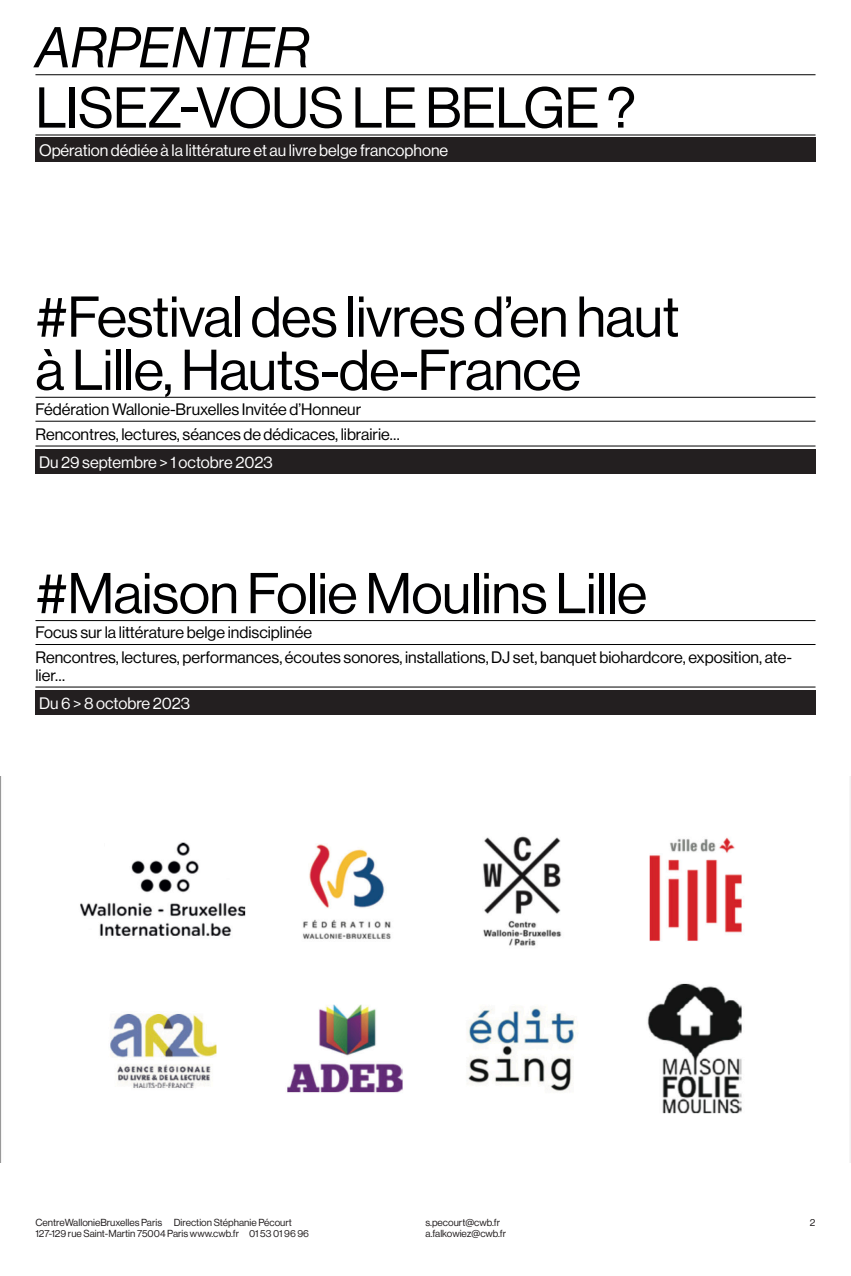
<style>
.page{position:relative;width:851px;height:1276px;background:#fff}
.page>*{position:absolute;margin:0;border:0;box-sizing:border-box;transform-origin:0 0}
.L___Filet{font:56.25px/53.1px "Neue Haas Display";letter-spacing:-.01em;color:#000001}
.L___Filet-2{font:italic 56.25px "Neue Haas Display";letter-spacing:-.01em;color:#000001}
.S___Filet{font:16.25px/17.8px "Neue Haas Display";color:#000001}
.S___Bandeau_Noir{font:16.25px "Neue Haas Display";color:#fff}
.t1{font:10px "Neue Haas Display";color:#231f20}
</style>
<div class="page">
<hr style="left:35px;top:74px;width:780px;height:1px;background:#000001">
<hr style="left:35px;top:135px;width:780px;height:1px;background:#000001">
<div style="left:35px;top:137px;width:780px;height:25px;background:#231f20"></div>
<hr style="left:35px;top:397px;width:780px;height:1px;background:#000001">
<hr style="left:35px;top:421px;width:780px;height:1px;background:#000001">
<hr style="left:35px;top:446px;width:780px;height:1px;background:#000001">
<div style="left:35px;top:449px;width:780px;height:24px;background:#231f20"></div>
<hr style="left:35px;top:620px;width:780px;height:1px;background:#000001">
<hr style="left:35px;top:644px;width:780px;height:1px;background:#000001">
<hr style="left:35px;top:687px;width:780px;height:1px;background:#000001">
<div style="left:35px;top:690px;width:780px;height:24px;background:#231f20"></div>
<img style="left:0;top:776px;width:742px;height:386px">
<p class="L___Filet-2" style="left:35px;top:16px;width:276px">ARPENTER</p>
<p class="L___Filet" style="left:35px;top:82px;width:601px">LISEZ-VOUS LE BELGE ?</p>
<p class="S___Bandeau_Noir" style="left:39px;top:141px;width:410px">Opération dédiée à la littérature et au livre belge francophone</p>
<p class="L___Filet" style="left:35px;top:291px;width:645px">#Festival des livres d’en haut à Lille, Hauts-de-France</p>
<p class="S___Filet" style="left:35px;top:400px;width:327px">Fédération Wallonie-Bruxelles Invitée d’Honneur</p>
<p class="S___Filet" style="left:35px;top:425px;width:366px">Rencontres, lectures, séances de dédicaces, librairie…</p>
<p class="S___Bandeau_Noir" style="left:39px;top:453px;width:235px">Du 29 septembre &gt; 1 octobre 2023</p>
<p class="L___Filet" style="left:35px;top:567px;width:613px">#Maison Folie Moulins Lille</p>
<p class="S___Filet" style="left:35px;top:623px;width:278px">Focus sur la littérature belge indisciplinée</p>
<p class="S___Filet" style="left:35px;top:648px;width:758px">Rencontres, lectures, performances, écoutes sonores, installations, DJ set, banquet biohardcore, exposition, ate&shy;lier…</p>
<p class="S___Bandeau_Noir" style="left:39px;top:694px;width:153px">Du 6 &gt; 8 octobre 2023</p>
<p class="t1" style="left:35px;top:1217px;width:258px">CentreWallonieBruxelles Paris Direction Stéphanie Pécourt</p>
<p class="t1" style="left:425px;top:1217px;width:76px">s.pecourt@cwb.fr</p>
<p class="t1" style="left:809px;top:1217px;width:7px">2</p>
<p class="t1" style="left:35px;top:1227px;width:275px">127-129 rue Saint-Martin 75004 Paris www.cwb.fr 01 53 01 96 96</p>
<p class="t1" style="left:425px;top:1227px;width:82px">a.falkowiez@cwb.fr</p>
</div>
